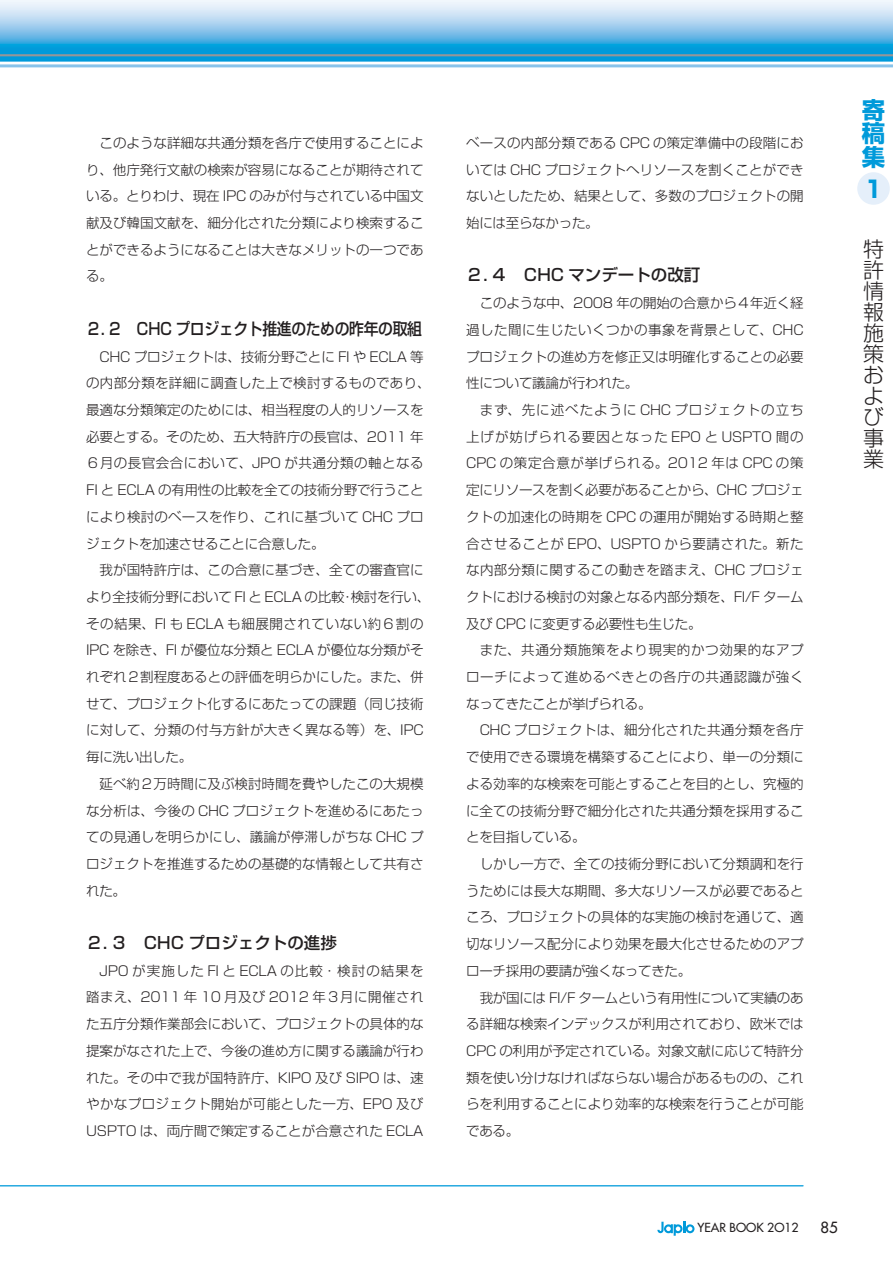
<style>
.page{position:relative;width:893px;height:1263px;background:#fff}
.page>*{position:absolute;margin:0;border:0;box-sizing:border-box;transform-origin:0 0}
.t1{font:700 23.4px/23.4px "Shin Go Pro";color:#009ada;text-align:justify}
.t2{font:300 21px/21px "Shin Go Pro";color:#231f20;text-align:justify}
.t3{font:500 16.5px "Shin Go Pro";color:#231f20}
.t4{font:500 16.5px "Shin Go Pro";letter-spacing:-.025em;color:#231f20;scale:.9 1}
.t5{font:500 15px "Futura Std";color:#231f20}
.t6{font:300 13.5px/26.7px "Shin Go Pro";color:#231f20;text-align:justify}
.t7{font:500 12.15px "Futura Std";color:#231f20}
</style>
<div class="page">
<hr style="left:0;top:49px;width:893px;height:4px;background:#009ada">
<hr style="left:0;top:1185px;width:803px;height:1px;background:#009ada">
<svg style="left:657px;top:1222px;width:37px;height:14px"></svg>
<svg style="left:0;top:0;width:893px;height:49px;background:#96cded"></svg>
<svg style="left:0;top:53px;width:893px;height:15px;background:#69b8dc"></svg>
<div style="left:857px;top:172px;width:33px;height:33px;background:#e5effa;border-radius:50%"></div>
<p class="t6" style="left:86px;top:128px;width:339px;text-indent:14px">このような詳細な共通分類を各庁で使用することにより、他庁発行文献の検索が容易になることが期待されている。とりわけ、現在 IPC のみが付与されている中国文献及び韓国文献を、細分化された分類により検索することができるようになることは大きなメリットの一つである。</p>
<p class="t4" style="left:86px;top:315px;width:375px">２．２　CHC プロジェクト推進のための昨年の取組</p>
<p class="t6" style="left:86px;top:341px;width:346px;text-align:left;text-indent:14px">CHC プロジェクトは、技術分野ごとに FI や ECLA 等の内部分類を詳細に調査した上で検討するものであり、最適な分類策定のためには、相当程度の人的リソースを必要とする。そのため、五大特許庁の長官は、2011 年<br>６月の長官会合において、JPO が共通分類の軸となる<br>FI と ECLA の有用性の比較を全ての技術分野で行うことにより検討のベースを作り、これに基づいて CHC プロジェクトを加速させることに合意した。</p>
<p class="t6" style="left:86px;top:555px;width:346px;text-align:left;text-indent:14px">我が国特許庁は、この合意に基づき、全ての審査官により全技術分野において FI と ECLA の比較・検討を行い、その結果、FI も ECLA も細展開されていない約６割の<br>IPC を除き、FI が優位な分類と ECLA が優位な分類がそれぞれ２割程度あるとの評価を明らかにした。また、併せて、プロジェクト化するにあたっての課題（同じ技術に対して、分類の付与方針が大きく異なる等）を、IPC毎に洗い出した。</p>
<p class="t6" style="left:86px;top:769px;width:339px;text-indent:14px">延べ約２万時間に及ぶ検討時間を費やしたこの大規模な分析は、今後の CHC プロジェクトを進めるにあたっての見通しを明らかにし、議論が停滞しがちな CHC プロジェクトを推進するための基礎的な情報として共有された。</p>
<p class="t3" style="left:86px;top:929px;width:252px">２．３　CHC プロジェクトの進捗</p>
<p class="t6" style="left:86px;top:956px;width:339px;text-indent:14px">JPO が実施した FI と ECLA の比較・検討の結果を踏まえ、2011 年 10 月及び 2012 年３月に開催された五庁分類作業部会において、プロジェクトの具体的な提案がなされた上で、今後の進め方に関する議論が行われた。その中で我が国特許庁、KIPO 及び SIPO は、速やかなプロジェクト開始が可能とした一方、EPO 及びUSPTO は、両庁間で策定することが合意された ECLA</p>
<p class="t6" style="left:466px;top:128px;width:339px">ベースの内部分類である CPC の策定準備中の段階においては CHC プロジェクトへリソースを割くことができないとしたため、結果として、多数のプロジェクトの開始には至らなかった。</p>
<p class="t3" style="left:466px;top:261px;width:236px">２．４　CHC マンデートの改訂</p>
<p class="t6" style="left:466px;top:288px;width:339px;text-indent:14px">このような中、2008 年の開始の合意から４年近く経過した間に生じたいくつかの事象を背景として、CHCプロジェクトの進め方を修正又は明確化することの必要性について議論が行われた。</p>
<p class="t6" style="left:466px;top:395px;width:339px;text-indent:14px">まず、先に述べたように CHC プロジェクトの立ち上げが妨げられる要因となった EPO と USPTO 間のCPC の策定合意が挙げられる。2012 年は CPC の策定にリソースを割く必要があることから、CHC プロジェクトの加速化の時期を CPC の運用が開始する時期と整合させることが EPO、USPTO から要請された。新たな内部分類に関するこの動きを踏まえ、CHC プロジェクトにおける検討の対象となる内部分類を、FI/F ターム及び CPC に変更する必要性も生じた。</p>
<p class="t6" style="left:466px;top:635px;width:339px;text-indent:14px">また、共通分類施策をより現実的かつ効果的なアプローチによって進めるべきとの各庁の共通認識が強くなってきたことが挙げられる。</p>
<p class="t6" style="left:466px;top:715px;width:339px;text-indent:14px">CHC プロジェクトは、細分化された共通分類を各庁で使用できる環境を構築することにより、単一の分類による効率的な検索を可能とすることを目的とし、究極的に全ての技術分野で細分化された共通分類を採用することを目指している。</p>
<p class="t6" style="left:466px;top:849px;width:339px;text-indent:14px">しかし一方で、全ての技術分野において分類調和を行うためには長大な期間、多大なリソースが必要であるところ、プロジェクトの具体的な実施の検討を通じて、適切なリソース配分により効果を最大化させるためのアプローチ採用の要請が強くなってきた。</p>
<p class="t6" style="left:466px;top:982px;width:339px;text-indent:14px">我が国には FI/F タームという有用性について実績のある詳細な検索インデックスが利用されており、欧米ではCPC の利用が予定されている。対象文献に応じて特許分類を使い分けなければならない場合があるものの、これらを利用することにより効率的な検索を行うことが可能である。</p>
<h1 class="t1" style="left:862px;top:96px;width:25px">寄稿集</h1>
<h1 class="t1" style="left:864px;top:174px;width:21px">1</h1>
<h2 class="t2" style="left:863px;top:236px;width:22px">特許情報施策および事業</h2>
<p class="t7" style="left:697px;top:1220px;width:103px">YEAR BOOK 2O12</p>
<p class="t5" style="left:820px;top:1218px;width:19px">85</p>
</div>
